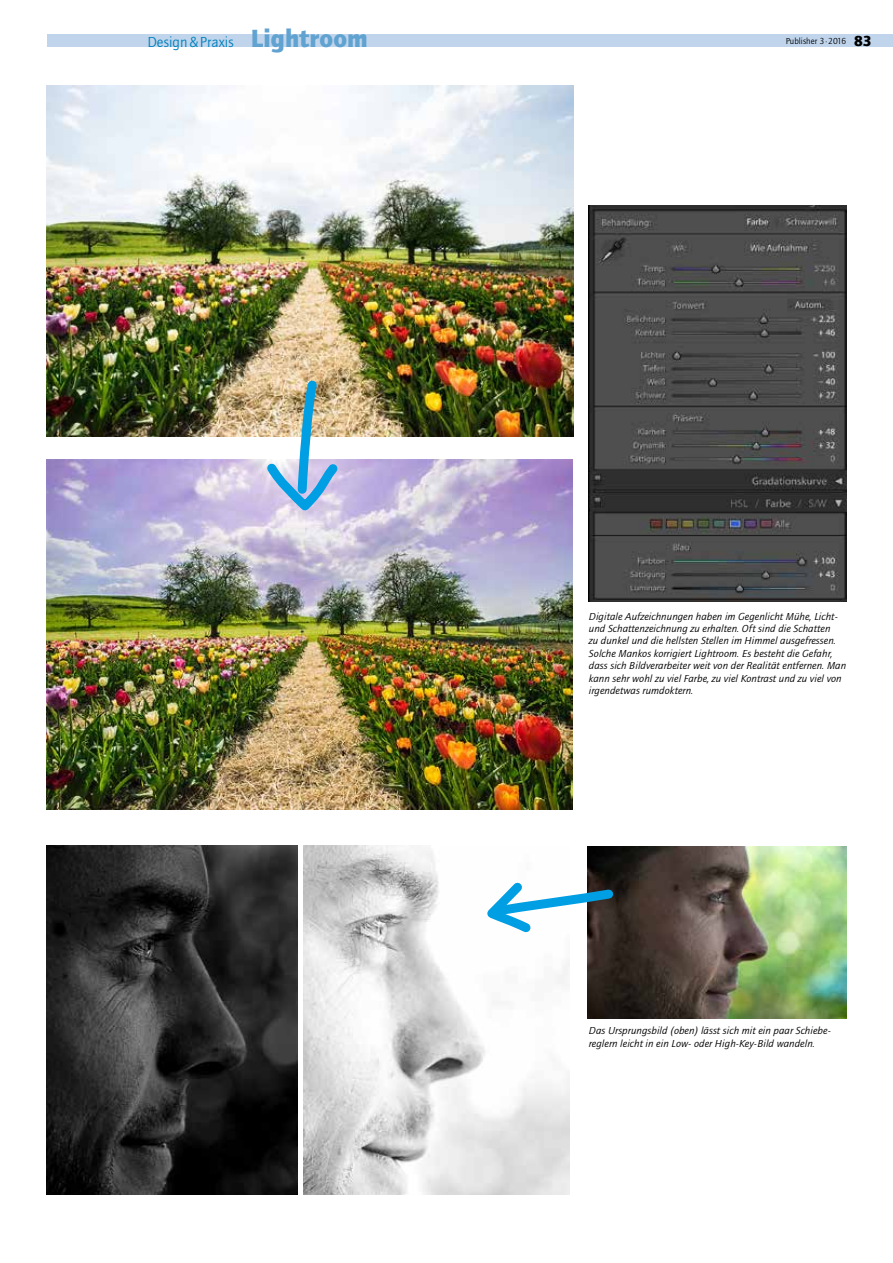
<style>
.page{position:relative;width:893px;height:1263px;background:#fff}
.page>*{position:absolute;margin:0;border:0;box-sizing:border-box;transform-origin:0 0}
.t1{font:15px "Quay Publisher";letter-spacing:.005em;color:#0081bc}
.t2{font:italic 10.5px/12.5px "Quay Publisher";letter-spacing:.005em;color:#000;scale:1.05 1}
.t3{font:9px "Quay Publisher";color:#000}
.s1{font-weight:900;font-size:25.8px;color:#60a2d0}
.s2{font-weight:900;font-size:15px}
</style>
<div class="page">
<div style="left:47px;top:34px;width:846px;height:13px;background:#c0d5ec"></div>
<img style="left:47px;top:85px;width:527px;height:351px">
<img style="left:47px;top:459px;width:526px;height:351px">
<img style="left:589px;top:206px;width:257px;height:395px">
<img style="left:47px;top:846px;width:251px;height:349px">
<img style="left:303px;top:846px;width:267px;height:349px">
<img style="left:588px;top:846px;width:258px;height:173px">
<svg style="left:259px;top:374px;width:87px;height:145px"></svg>
<svg style="left:476px;top:874px;width:143px;height:66px"></svg>
<h1 class="t1" style="left:147px;top:34px;width:222px">Design&amp;Praxis <span class="s1">Lightroom</span></h1>
<p class="t3" style="left:786px;top:36px;width:88px">Publisher 3·2016 <span class="s2">83</span></p>
<p class="t2" style="left:589px;top:610px;width:247px">Digitale Aufzeichnungen haben im Gegenlicht Mühe, Licht&shy;und Schattenzeichnung zu erhalten. Oft sind die Schatten<br>zu dunkel und die hellsten Stellen im Himmel ausgefressen.<br>Solche Mankos korrigiert Lightroom. Es besteht die Gefahr, dass sich Bildverarbeiter weit von der Realität entfernen. Man kann sehr wohl zu viel Farbe, zu viel Kontrast und zu viel von irgendetwas rumdoktern.</p>
<p class="t2" style="left:589px;top:1025px;width:231px">Das Ursprungsbild (oben) lässt sich mit ein paar Schiebe&shy;reglern leicht in ein Low- oder High-Key-Bild wandeln.</p>
</div>
